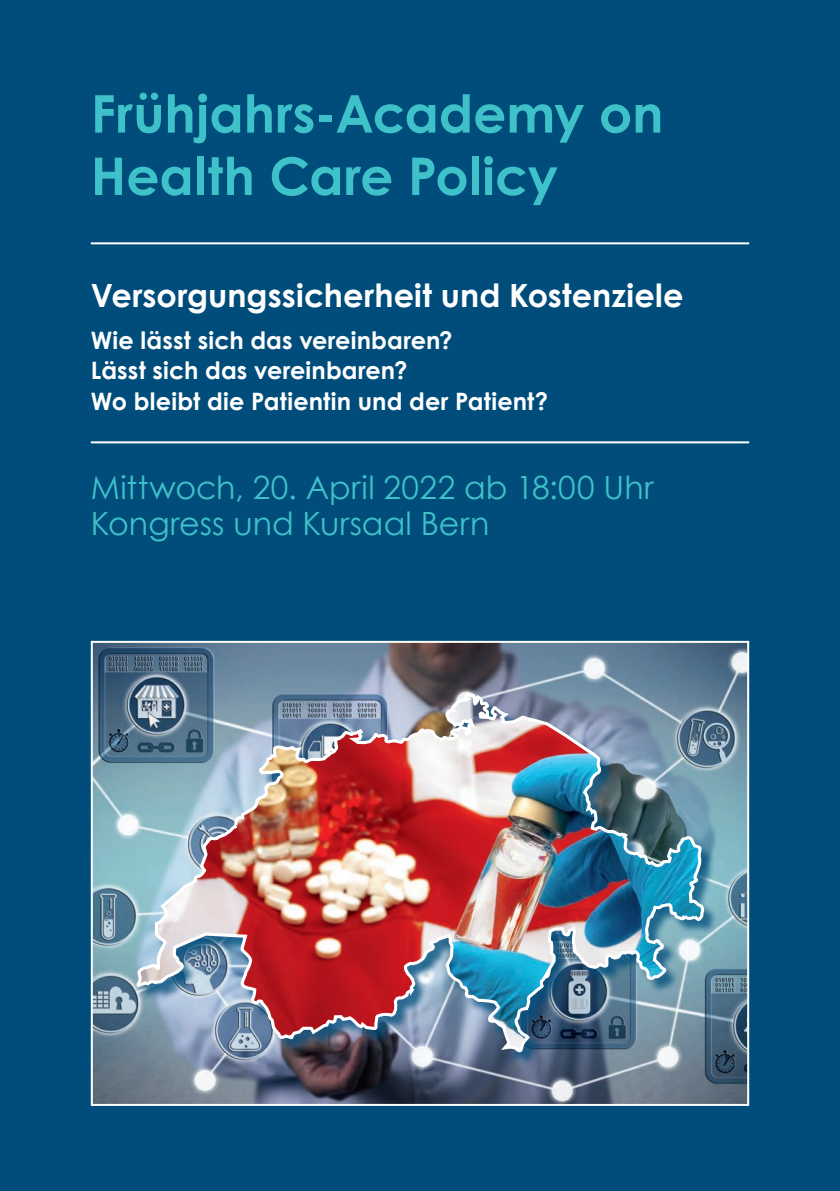
<style>
.page{position:relative;width:840px;height:1191px;background:#fff}
.page>*{position:absolute;margin:0;border:0;box-sizing:border-box;transform-origin:0 0}
.t1{font:700 52px/62.4px "Century Gothic";color:#3fc1c9}
.t2{font:32px/36px "Century Gothic";letter-spacing:.005em;color:#3fc1c9}
.t3{font:700 32px "Century Gothic";letter-spacing:.005em;color:#fff}
.t4{font:700 24px/30.4px "Century Gothic";letter-spacing:.005em;color:#fff}
</style>
<div class="page">
<div style="left:0;top:0;width:839px;height:1191px;background:#004d7b"></div>
<hr style="left:91px;top:242px;width:657px;height:2px;background:#fff">
<hr style="left:91px;top:441px;width:657px;height:2px;background:#fff">
<img style="left:94px;top:644px;width:651px;height:459px">
<div style="left:91px;top:641px;width:657px;height:465px;border:2px solid #fff"></div>
<div style="left:138px;top:695px;width:579px;height:371px;background:#004d7b;opacity:.75"></div>
<img style="left:136px;top:689px;width:570px;height:367px">
<h1 class="t1" style="left:91px;top:80px;width:573px">Frühjahrs-Academy on<br>Health Care Policy</h1>
<h2 class="t3" style="left:91px;top:271px;width:594px">Versorgungssicherheit und Kostenziele</h2>
<p class="t4" style="left:91px;top:323px;width:458px">Wie lässt sich das vereinbaren?<br>Lässt sich das vereinbaren?<br>Wo bleibt die Patientin und der Patient?</p>
<h2 class="t2" style="left:91px;top:469px;width:564px">Mittwoch, 20. April 2022 ab 18:00 Uhr<br>Kongress und Kursaal Bern</h2>
</div>
